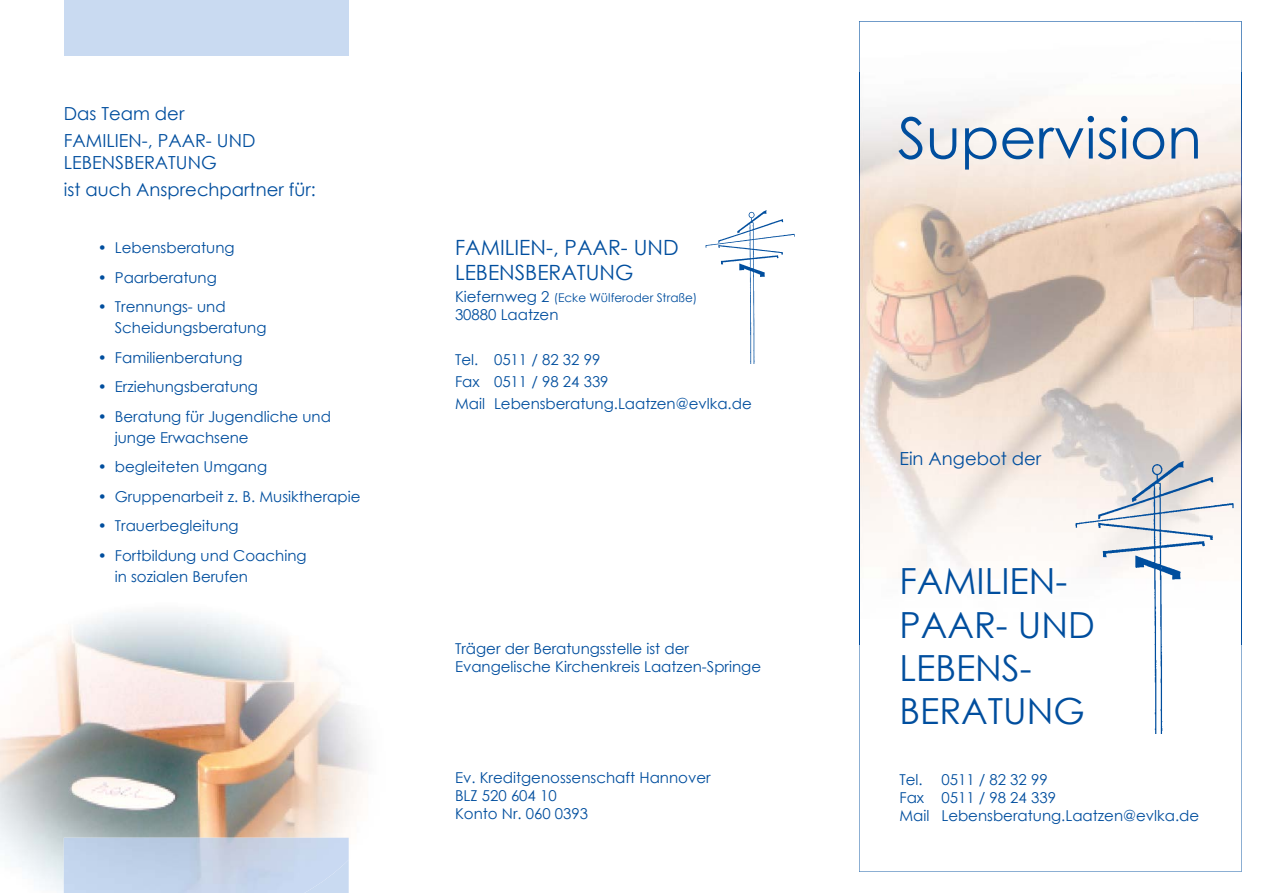
<style>
.page{position:relative;width:1263px;height:893px;background:#fff}
.page>*{position:absolute;margin:0;border:0;box-sizing:border-box;transform-origin:0 0}
.t1{font:56.85px "Century Gothic";color:#004e9e}
.t2{font:36px/43.2px "Century Gothic";color:#004e9e}
.t3{font:21px/25.2px "Century Gothic";color:#004e9e}
.t4{font:18px/27px "Century Gothic";color:#004e9e}
.t5{font:15px/18px "Century Gothic";color:#004e9e}
.t6{font:12px "Century Gothic";color:#004e9e}
.s1{font-size:15px}
</style>
<div class="page">
<img style="left:0;top:612px;width:368px;height:281px">
<img style="left:860px;top:95px;width:381px;height:483px">
<img style="left:859px;top:21px;width:383px;height:51px">
<img style="left:859px;top:72px;width:1px;height:572px">
<img style="left:1241px;top:72px;width:1px;height:572px">
<img style="left:1071px;top:459px;width:164px;height:275px">
<img style="left:64px;top:838px;width:285px;height:55px">
<div style="left:64px;top:0;width:285px;height:55px;background:#c9daf1"></div>
<img style="left:705px;top:210px;width:90px;height:153px">
<p class="t4" style="left:64px;top:100px;width:193px">Das Team der<br>FAMILIEN-, PAAR- UND</p>
<p class="t4" style="left:64px;top:149px;width:253px">LEBENSBERATUNG<br>ist auch Ansprechpartner für:</p>
<p class="t5" style="left:98px;top:239px;width:138px">• Lebensberatung</p>
<p class="t5" style="left:98px;top:268px;width:121px">• Paarberatung</p>
<p class="t5" style="left:115px;top:296px;width:153px;line-height:21px;text-indent:-17px">• Trennungs- und<br>Scheidungsberatung</p>
<p class="t5" style="left:98px;top:348px;width:146px">• Familienberatung</p>
<p class="t5" style="left:98px;top:378px;width:162px">• Erziehungsberatung</p>
<p class="t5" style="left:115px;top:406px;width:218px;line-height:21px;text-indent:-17px">• Beratung für Jugendliche und junge Erwachsene</p>
<p class="t5" style="left:98px;top:458px;width:171px">• begleiteten Umgang</p>
<p class="t5" style="left:98px;top:487px;width:264px">• Gruppenarbeit z. B. Musiktherapie</p>
<p class="t5" style="left:98px;top:517px;width:142px">• Trauerbegleitung</p>
<p class="t5" style="left:115px;top:545px;width:193px;line-height:21px;text-indent:-17px">• Fortbildung und Coaching in sozialen Berufen</p>
<h3 class="t3" style="left:455px;top:234px;width:225px">FAMILIEN-, PAAR- UND<br>LEBENSBERATUNG</h3>
<p class="t6" style="left:455px;top:291px;width:244px"><span class="s1">Kiefernweg 2</span> (Ecke Wülferoder Straße)</p>
<p class="t5" style="left:455px;top:306px;width:105px">30880 Laatzen</p>
<p class="t5" style="left:455px;top:348px;width:298px;line-height:22.2px">Tel. 0511 / 82 32 99<br>Fax 0511 / 98 24 339<br>Mail Lebensberatung.Laatzen@evlka.de</p>
<p class="t5" style="left:455px;top:639px;width:308px">Träger der Beratungsstelle ist der<br>Evangelische Kirchenkreis Laatzen-Springe</p>
<p class="t5" style="left:455px;top:769px;width:257px">Ev. Kreditgenossenschaft Hannover<br>BLZ 520 604 10<br>Konto Nr. 060 0393</p>
<h1 class="t1" style="left:898px;top:103px;width:306px">Supervision</h1>
<p class="t4" style="left:899px;top:444px;width:143px">Ein Angebot der</p>
<h2 class="t2" style="left:899px;top:559px;width:197px">FAMILIEN-<br>PAAR- UND<br>LEBENS-<br>BERATUNG</h2>
<p class="t5" style="left:899px;top:771px;width:301px">Tel. 0511 / 82 32 99<br>Fax 0511 / 98 24 339<br>Mail Lebensberatung.Laatzen@evlka.de</p>
</div>
